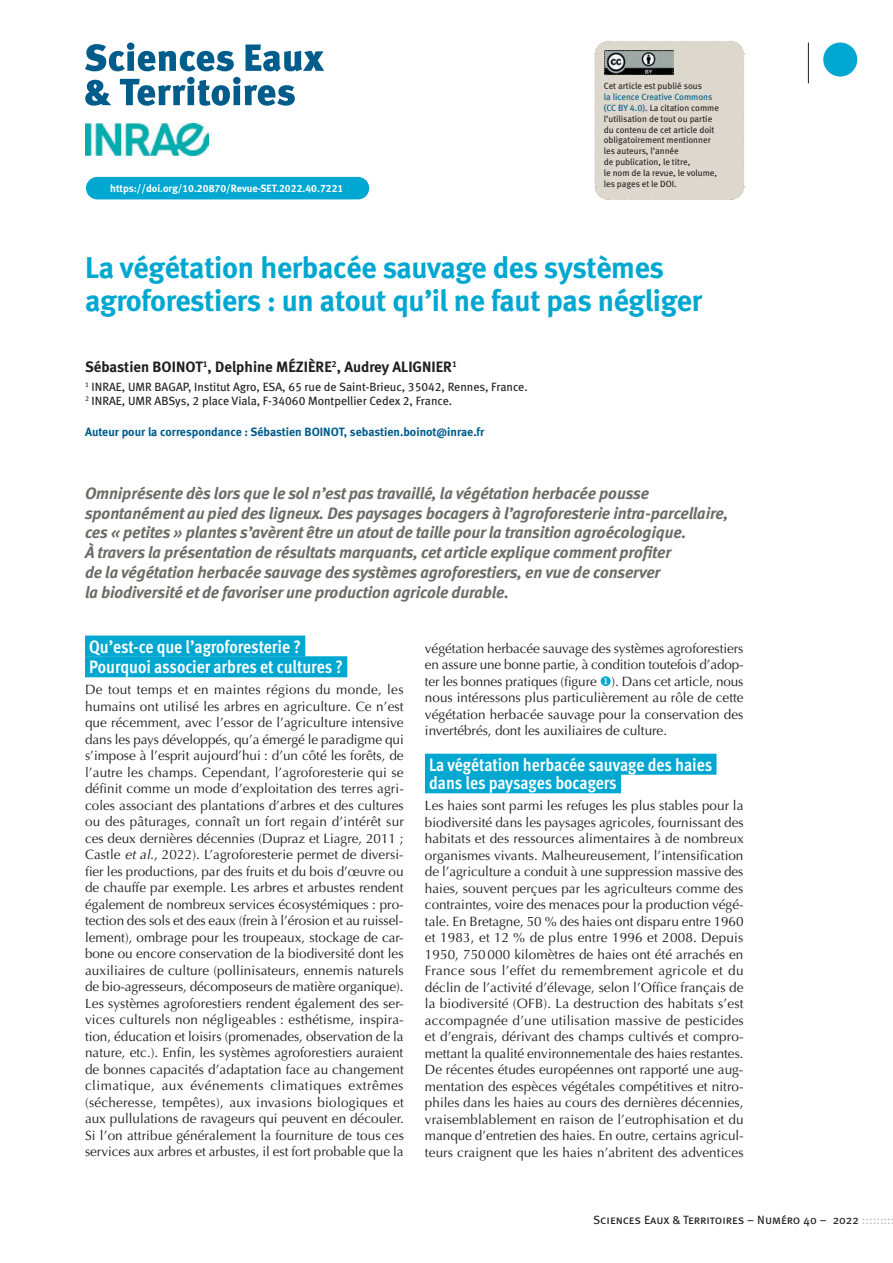
<style>
.page{position:relative;width:893px;height:1263px;background:#fff}
.page>*{position:absolute;margin:0;border:0;box-sizing:border-box;transform-origin:0 0}
.t1{font:30px/33px "Meta Bold LF";letter-spacing:-.01em;color:#00a7d1}
.t2{font:700 18px/20.7px "Meta Cond OT";color:#fff}
.t3{font:italic 16.5px/19.8px "Meta Bold LF";letter-spacing:-.005em;color:#6c6d67}
.t4{font:15px "Meta Bold LF";color:#231f20}
.t5{font:13.5px/16.5px "Optima";letter-spacing:-.005em;color:#231f20;text-align:justify}
.t6{font:12px/14.4px "Meta Book LF";color:#231f20}
.t7{font:12px "Meta Bold LF";color:#005c8a}
.t8{font:12px "Meta Book Caps";color:#231f20}
.t9{font:10.5px "Meta Bold LF";color:#fff}
.t10{font:9px/10.8px "Meta Book LF";color:#231f20}
.s1{color:#005c8a}
.s2{font-style:italic}
.s3{color:#00a7d1}
.s4{color:#bcbdc0}
</style>
<div class="page">
<svg style="left:85px;top:43px;width:239px;height:63px"></svg>
<img style="left:85px;top:123px;width:123px;height:33px">
<div style="left:86px;top:177px;width:283px;height:22px;background:#00a7d1;border-radius:11px"></div>
<svg style="left:594px;top:41px;width:151px;height:159px;background:#d5d1c7"></svg>
<div style="left:823px;top:43px;width:34px;height:34px;background:#00a7d1;border-radius:50%"></div>
<hr style="left:808px;top:43px;width:1px;height:40px;background:#231f20">
<div style="left:85px;top:635px;width:220px;height:21px;background:#00a7d1"></div>
<div style="left:85px;top:656px;width:262px;height:21px;background:#00a7d1"></div>
<div style="left:425px;top:754px;width:291px;height:21px;background:#00a7d1"></div>
<div style="left:425px;top:772px;width:196px;height:21px;background:#00a7d1"></div>
<p class="t9" style="left:110px;top:182px;width:235px">https://doi.org/10.20870/Revue-SET.2022.40.7221</p>
<p class="t10" style="left:604px;top:81px;width:100px">Cet article est publié sous</p>
<p class="t10" style="left:604px;top:92px;width:117px"><span class="s1">la licence Creative Commons (CC BY 4.0)</span>. La citation comme l’utilisation de tout ou partie du contenu de cet article doit obligatoirement mentionner les auteurs, l’année<br>de publication, le titre,<br>le nom de la revue, le volume, les pages et le DOI.</p>
<h1 class="t1" style="left:85px;top:251px;width:619px">La végétation herbacée sauvage des systèmes agroforestiers : un atout qu’il ne faut pas négliger</h1>
<p class="t4" style="left:85px;top:358px;width:373px">Sébastien BOINOT<sup>1</sup>, Delphine MÉZIÈRE<sup>2</sup>, Audrey ALIGNIER<sup>1</sup></p>
<p class="t6" style="left:85px;top:379px;width:444px"><sup>1</sup> INRAE, UMR BAGAP, Institut Agro, ESA, 65 rue de Saint-Brieuc, 35042, Rennes, France.<br><sup>2</sup> INRAE, UMR ABSys, 2 place Viala, F-34060 Montpellier Cedex 2, France.</p>
<p class="t7" style="left:85px;top:425px;width:401px">Auteur pour la correspondance : Sébastien BOINOT, sebastien.boinot@inrae.fr</p>
<p class="t3" style="left:85px;top:483px;width:645px">Omniprésente dès lors que le sol n’est pas travaillé, la végétation herbacée pousse spontanément au pied des ligneux. Des paysages bocagers à l’agroforesterie intra-parcellaire, ces « petites » plantes s’avèrent être un atout de taille pour la transition agroécologique.<br>À travers la présentation de résultats marquants, cet article explique comment profiter<br>de la végétation herbacée sauvage des systèmes agroforestiers, en vue de conserver<br>la biodiversité et de favoriser une production agricole durable.</p>
<h2 class="t2" style="left:89px;top:636px;width:255px">Qu’est-ce que l’agroforesterie ?<br>Pourquoi associer arbres et cultures ?</h2>
<p class="t5" style="left:85px;top:681px;width:320px">De tout temps et en maintes régions du monde, les humains ont utilisé les arbres en agriculture. Ce n’est que récemment, avec l’essor de l’agriculture intensive dans les pays développés, qu’a émergé le paradigme qui s’impose à l’esprit aujourd’hui : d’un côté les forêts, de l’autre les champs. Cependant, l’agroforesterie qui se définit comme un mode d’exploitation des terres agri&shy;coles associant des plantations d’arbres et des cultures ou des pâturages, connaît un fort regain d’intérêt sur ces deux dernières décennies (Dupraz et Liagre, 2011 ; Castle <span class="s2">et al.</span>, 2022). L’agroforesterie permet de diversi&shy;fier les productions, par des fruits et du bois d’œuvre ou de chauffe par exemple. Les arbres et arbustes rendent également de nombreux services écosystémiques : pro&shy;tection des sols et des eaux (frein à l’érosion et au ruissel&shy;lement), ombrage pour les troupeaux, stockage de car&shy;bone ou encore conservation de la biodiversité dont les auxiliaires de culture (pollinisateurs, ennemis naturels de bio-agresseurs, décomposeurs de matière organique).<br>Les systèmes agroforestiers rendent également des ser&shy;vices culturels non négligeables : esthétisme, inspira&shy;tion, éducation et loisirs (promenades, observation de la nature, etc.). Enfin, les systèmes agroforestiers auraient de bonnes capacités d’adaptation face au changement climatique, aux événements climatiques extrêmes (sécheresse, tempêtes), aux invasions biologiques et aux pullulations de ravageurs qui peuvent en découler.<br>Si l’on attribue généralement la fourniture de tous ces services aux arbres et arbustes, il est fort probable que la</p>
<p class="t5" style="left:425px;top:640px;width:320px">végétation herbacée sauvage des systèmes agroforestiers en assure une bonne partie, à condition toutefois d’adop&shy;ter les bonnes pratiques (figure <span class="s3">◆</span>). Dans cet article, nous nous intéressons plus particulièrement au rôle de cette végétation herbacée sauvage pour la conservation des invertébrés, dont les auxiliaires de culture.</p>
<h2 class="t2" style="left:429px;top:756px;width:285px;line-height:18.6px">La végétation herbacée sauvage des haies dans les paysages bocagers</h2>
<p class="t5" style="left:425px;top:797px;width:320px">Les haies sont parmi les refuges les plus stables pour la biodiversité dans les paysages agricoles, fournissant des habitats et des ressources alimentaires à de nombreux organismes vivants. Malheureusement, l’intensification de l’agriculture a conduit à une suppression massive des haies, souvent perçues par les agriculteurs comme des contraintes, voire des menaces pour la production végé&shy;tale. En Bretagne, 50 % des haies ont disparu entre 1960 et 1983, et 12 % de plus entre 1996 et 2008. Depuis 1950, 750000 kilomètres de haies ont été arrachés en France sous l’effet du remembrement agricole et du déclin de l’activité d’élevage, selon l’Office français de la biodiversité (OFB). La destruction des habitats s’est accompagnée d’une utilisation massive de pesticides et d’engrais, dérivant des champs cultivés et compro&shy;mettant la qualité environnementale des haies restantes.<br>De récentes études européennes ont rapporté une aug&shy;mentation des espèces végétales compétitives et nitro&shy;philes dans les haies au cours des dernières décennies, vraisemblablement en raison de l’eutrophisation et du manque d’entretien des haies. En outre, certains agricul&shy;teurs craignent que les haies n’abritent des adventices</p>
<p class="t8" style="left:593px;top:1213px;width:303px">Sciences Eaux &amp; Territoires – Numéro 40 – 2022 <span class="s4">:::::::::</span></p>
</div>
